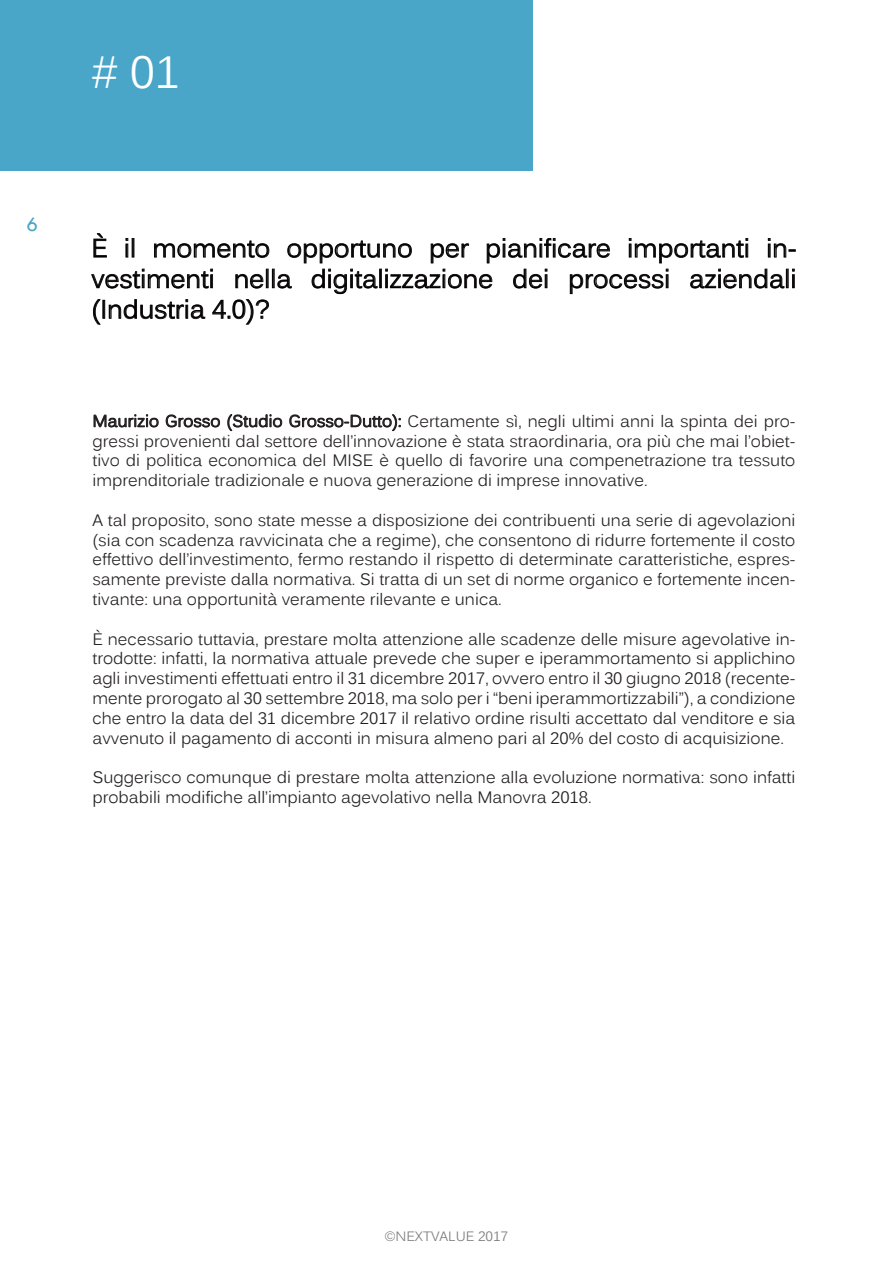
<style>
.page{position:relative;width:893px;height:1263px;background:#fff}
.page>*{position:absolute;margin:0;border:0;box-sizing:border-box;transform-origin:0 0}
.t1{font:45px "Kalinga";color:#fff}
.Stile_di_paragrafo_1{font:25.5px/30.6px "Kalinga";color:#000001;text-align:justify}
.t2{font:21px "Tw Cen";color:#49a6c8}
.t3{font:16.5px/19.8px "Kalinga";color:#231f20;text-align:justify}
.t4{font:13.5px "Kalinga";color:#7b7c7e}
</style>
<div class="page">
<div style="left:0;top:0;width:533px;height:170px;background:#49a6c8"></div>
<svg style="left:93px;top:233px;width:14px;height:25px"></svg>
<svg style="left:126px;top:238px;width:2px;height:20px"></svg>
<svg style="left:154px;top:240px;width:116px;height:18px"></svg>
<svg style="left:91px;top:269px;width:122px;height:20px"></svg>
<div style="left:210px;top:274px;width:3px;height:14px;border:1px solid #231f20"></div>
<svg style="left:235px;top:274px;width:29px;height:15px"></svg>
<div style="left:266px;top:269px;width:3px;height:19px;border:1px solid #231f20"></div>
<div style="left:272px;top:269px;width:3px;height:19px;border:1px solid #231f20"></div>
<svg style="left:277px;top:238px;width:519px;height:56px"></svg>
<div style="left:792px;top:274px;width:3px;height:14px;border:1px solid #231f20"></div>
<svg style="left:93px;top:299px;width:113px;height:26px"></svg>
<svg style="left:212px;top:299px;width:57px;height:26px"></svg>
<svg style="left:93px;top:414px;width:66px;height:14px"></svg>
<svg style="left:165px;top:414px;width:55px;height:14px"></svg>
<svg style="left:227px;top:414px;width:56px;height:18px"></svg>
<svg style="left:289px;top:414px;width:112px;height:17px"></svg>
<p class="t2" style="left:27px;top:212px;width:13px">6</p>
<p class="t1" style="left:91px;top:43px;width:90px"># 01</p>
<p class="Stile_di_paragrafo_1" style="left:91px;top:233px;width:706px">È il momento opportuno per pianificare importanti in&shy;vestimenti nella digitalizzazione dei processi aziendali (Industria 4.0)?</p>
<p class="t3" style="left:92px;top:411px;width:704px">Maurizio Grosso (Studio Grosso-Dutto): Certamente sì, negli ultimi anni la spinta dei pro&shy;gressi provenienti dal settore dell’innovazione è stata straordinaria, ora più che mai l’obiet&shy;tivo di politica economica del MISE è quello di favorire una compenetrazione tra tessuto imprenditoriale tradizionale e nuova generazione di imprese innovative.</p>
<p class="t3" style="left:92px;top:510px;width:704px">A tal proposito, sono state messe a disposizione dei contribuenti una serie di agevolazioni (sia con scadenza ravvicinata che a regime), che consentono di ridurre fortemente il costo effettivo dell’investimento, fermo restando il rispetto di determinate caratteristiche, espres&shy;samente previste dalla normativa. Si tratta di un set di norme organico e fortemente incen&shy;tivante: una opportunità veramente rilevante e unica.</p>
<p class="t3" style="left:92px;top:629px;width:704px">È necessario tuttavia, prestare molta attenzione alle scadenze delle misure agevolative in&shy;trodotte: infatti, la normativa attuale prevede che super e iperammortamento si applichino agli investimenti effettuati entro il 31 dicembre 2017, ovvero entro il 30 giugno 2018 (recente&shy;mente prorogato al 30 settembre 2018, ma solo per i “beni iperammortizzabili”), a condizione che entro la data del 31 dicembre 2017 il relativo ordine risulti accettato dal venditore e sia avvenuto il pagamento di acconti in misura almeno pari al 20% del costo di acquisizione.</p>
<p class="t3" style="left:92px;top:768px;width:704px">Suggerisco comunque di prestare molta attenzione alla evoluzione normativa: sono infatti probabili modifiche all’impianto agevolativo nella Manovra 2018.</p>
<p class="t4" style="left:385px;top:1227px;width:125px">©NEXTVALUE 2017</p>
</div>
